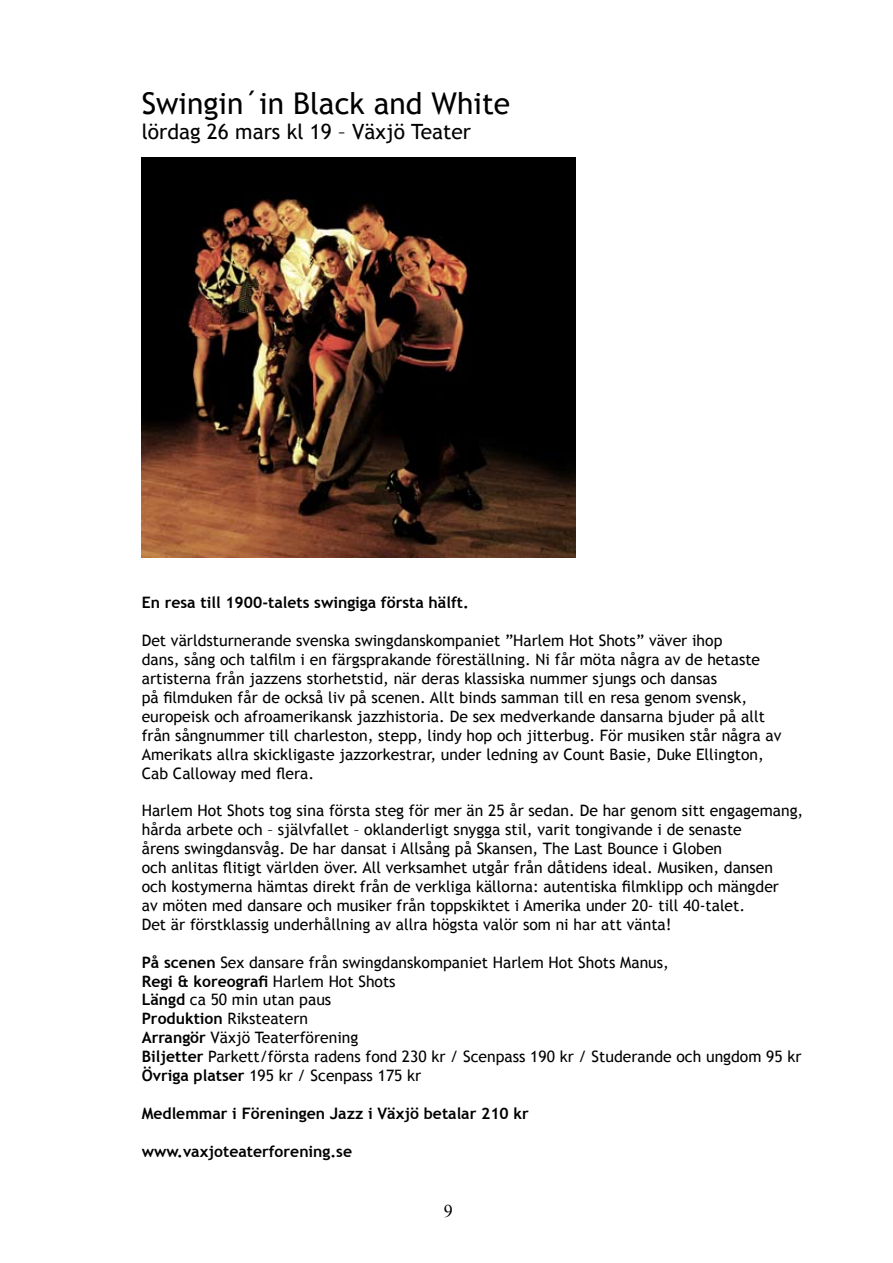
<style>
.page{position:relative;width:893px;height:1263px;background:#fff}
.page>*{position:absolute;margin:0;border:0;box-sizing:border-box;transform-origin:0 0}
.t1{font:30px "Trebuchet MS";color:#000}
.t2{font:21px "Trebuchet MS";color:#000}
.t3{font:18px "Times New Roman";color:#000}
.t4{font:15.75px/18.9px "Trebuchet MS";color:#000}
.t5{font:700 15.75px "Trebuchet MS";color:#000}
.s1{font-size:13.5px;color:#fff}
.s2{font-weight:700}
</style>
<div class="page">
<img style="left:142px;top:158px;width:434px;height:399px">
<h1 class="t1" style="left:142px;top:85px;width:370px">Swingin´in Black and White</h1>
<h2 class="t2" style="left:142px;top:119px;width:373px">lördag 26 mars kl 19 – Växjö Teater<span class="s1">/första</span></h2>
<p class="t5" style="left:142px;top:593px;width:329px">En resa till 1900-talets swingiga första hälft.</p>
<p class="t4" style="left:142px;top:631px;width:641px">Det världsturnerande svenska swingdanskompaniet ”Harlem Hot Shots” väver ihop<br>dans, sång och talfilm i en färgsprakande föreställning. Ni får möta några av de hetaste artisterna från jazzens storhetstid, när deras klassiska nummer sjungs och dansas<br>på filmduken får de också liv på scenen. Allt binds samman till en resa genom svensk, europeisk och afroamerikansk jazzhistoria. De sex medverkande dansarna bjuder på allt från sångnummer till charleston, stepp, lindy hop och jitterbug. För musiken står några av Amerikats allra skickligaste jazzorkestrar, under ledning av Count Basie, Duke Ellington, Cab Calloway med flera.</p>
<p class="t4" style="left:142px;top:801px;width:663px">Harlem Hot Shots tog sina första steg för mer än 25 år sedan. De har genom sitt engagemang, hårda arbete och – självfallet – oklanderligt snygga stil, varit tongivande i de senaste<br>årens swingdansvåg. De har dansat i Allsång på Skansen, The Last Bounce i Globen<br>och anlitas flitigt världen över. All verksamhet utgår från dåtidens ideal. Musiken, dansen<br>och kostymerna hämtas direkt från de verkliga källorna: autentiska filmklipp och mängder<br>av möten med dansare och musiker från toppskiktet i Amerika under 20- till 40-talet.<br>Det är förstklassig underhållning av allra högsta valör som ni har att vänta!</p>
<p class="t4" style="left:142px;top:953px;width:661px"><span class="s2">På scenen</span> Sex dansare från swingdanskompaniet Harlem Hot Shots Manus,<br><span class="s2">Regi &amp; koreografi</span> Harlem Hot Shots<br><span class="s2">Längd</span> ca 50 min utan paus<br><span class="s2">Produktion</span> Riksteatern<br><span class="s2">Arrangör</span> Växjö Teaterförening<br><span class="s2">Biljetter</span> Parkett/första radens fond 230 kr / Scenpass 190 kr / Studerande och ungdom 95 kr <span class="s2">Övriga platser</span> 195 kr / Scenpass 175 kr</p>
<p class="t5" style="left:142px;top:1103px;width:389px">Medlemmar i Föreningen Jazz i Växjö betalar 210 kr</p>
<p class="t5" style="left:142px;top:1141px;width:212px">www.vaxjoteaterforening.se</p>
<p class="t3" style="left:444px;top:1198px;width:10px">9</p>
</div>
